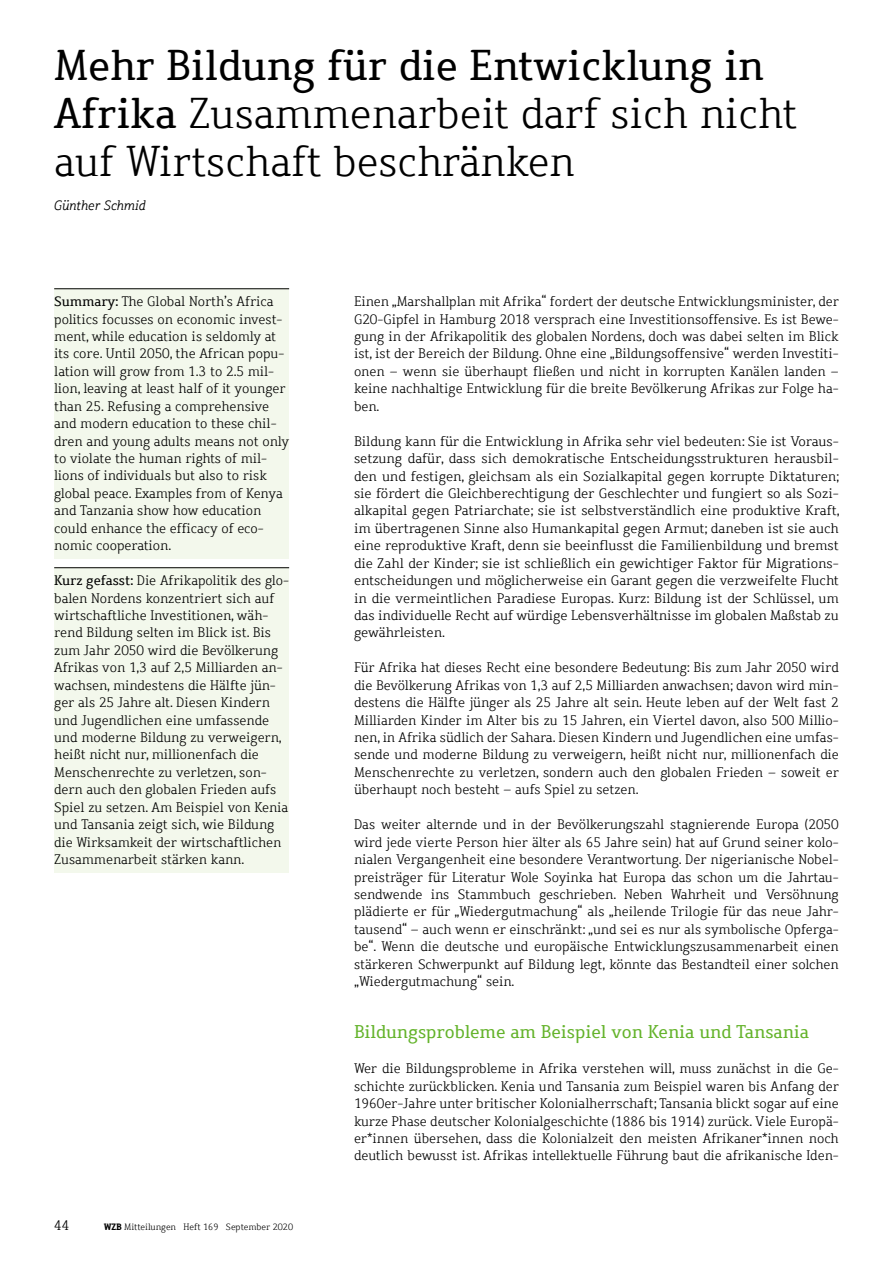
<style>
.page{position:relative;width:893px;height:1263px;background:#fff}
.page>*{position:absolute;margin:0;border:0;box-sizing:border-box;transform-origin:0 0}
.t1{font:300 42px/48px "Dahrendorf";color:#000}
.t2{font:18px "Dahrendorf";color:#64b32b}
.t3{font:300 13.5px/17.4px "Dahrendorf";color:#000;text-align:justify}
.t4{font:italic 300 13.5px "Dahrendorf";color:#000}
.t5{font:300 9px "Dahrendorf";color:#000}
.s1{font-weight:400}
.s2{font-weight:700}
</style>
<div class="page">
<div style="left:54px;top:289px;width:235px;height:270px;background:#f3f8ec"></div>
<hr style="left:54px;top:288px;width:235px;height:1px;background:#000">
<div style="left:54px;top:568px;width:235px;height:305px;background:#f3f8ec"></div>
<hr style="left:54px;top:567px;width:235px;height:1px;background:#000">
<h1 class="t1" style="left:54px;top:42px;width:745px"><span class="s1">Mehr Bildung für die Entwicklung in<br>Afrika</span> Zusammenarbeit darf sich nicht auf Wirtschaft beschränken</h1>
<p class="t4" style="left:54px;top:197px;width:93px">Günther Schmid</p>
<p class="t3" style="left:54px;top:293px;width:236px;text-align:left"><span class="s1">Summary:</span> The Global North’s Africa politics focusses on economic invest&shy;ment, while education is seldomly at its core. Until 2050, the African popu&shy;lation will grow from 1.3 to 2.5 mil&shy;lion, leaving at least half of it younger than 25. Refusing a comprehensive and modern education to these chil&shy;dren and young adults means not only to violate the human rights of mil&shy;lions of individuals but also to risk global peace. Examples from of Kenya and Tanzania show how education could enhance the efficacy of eco&shy;nomic cooperation.</p>
<p class="t3" style="left:54px;top:572px;width:236px;text-align:left"><span class="s1">Kurz gefasst:</span> Die Afrikapolitik des glo&shy;balen Nordens konzentriert sich auf wirtschaftliche Investitionen, wäh&shy;rend Bildung selten im Blick ist. Bis zum Jahr 2050 wird die Bevölkerung Afrikas von 1,3 auf 2,5 Milliarden an&shy;wachsen, mindestens die Hälfte jün&shy;ger als 25 Jahre alt. Diesen Kindern und Jugendlichen eine umfassende und moderne Bildung zu verweigern, heißt nicht nur, millionenfach die Menschenrechte zu verletzen, son&shy;dern auch den globalen Frieden aufs Spiel zu setzen. Am Beispiel von Kenia und Tansania zeigt sich, wie Bildung die Wirksamkeit der wirtschaftlichen Zusammenarbeit stärken kann.</p>
<p class="t3" style="left:54px;top:1217px;width:17px">44</p>
<p class="t5" style="left:104px;top:1221px;width:190px"><span class="s2">WZB</span> Mitteilungen Heft 169 September 2020</p>
<p class="t3" style="left:354px;top:293px;width:486px">Einen „Marshallplan mit Afrika“ fordert der deutsche Entwicklungsminister, der G20-Gipfel in Hamburg 2018 versprach eine Investitionsoffensive. Es ist Bewe&shy;gung in der Afrikapolitik des globalen Nordens, doch was dabei selten im Blick ist, ist der Bereich der Bildung. Ohne eine „Bildungsoffensive“ werden Investiti&shy;onen – wenn sie überhaupt fließen und nicht in korrupten Kanälen landen – keine nachhaltige Entwicklung für die breite Bevölkerung Afrikas zur Folge ha&shy;ben.</p>
<p class="t3" style="left:354px;top:432px;width:487px">Bildung kann für die Entwicklung in Afrika sehr viel bedeuten: Sie ist Voraus&shy;setzung dafür, dass sich demokratische Entscheidungsstrukturen herausbil&shy;den und festigen, gleichsam als ein Sozialkapital gegen korrupte Diktaturen; sie fördert die Gleichberechtigung der Geschlechter und fungiert so als Sozi&shy;alkapital gegen Patriarchate; sie ist selbstverständlich eine produktive Kraft, im übertragenen Sinne also Humankapital gegen Armut; daneben ist sie auch eine reproduktive Kraft, denn sie beeinflusst die Familienbildung und bremst die Zahl der Kinder; sie ist schließlich ein gewichtiger Faktor für Migrations&shy;entscheidungen und möglicherweise ein Garant gegen die verzweifelte Flucht in die vermeintlichen Paradiese Europas. Kurz: Bildung ist der Schlüssel, um das individuelle Recht auf würdige Lebensverhältnisse im globalen Maßstab zu gewährleisten.</p>
<p class="t3" style="left:354px;top:659px;width:486px">Für Afrika hat dieses Recht eine besondere Bedeutung: Bis zum Jahr 2050 wird die Bevölkerung Afrikas von 1,3 auf 2,5 Milliarden anwachsen; davon wird min&shy;destens die Hälfte jünger als 25 Jahre alt sein. Heute leben auf der Welt fast 2<br>Milliarden Kinder im Alter bis zu 15 Jahren, ein Viertel davon, also 500 Millio&shy;nen, in Afrika südlich der Sahara. Diesen Kindern und Jugendlichen eine umfas&shy;sende und moderne Bildung zu verweigern, heißt nicht nur, millionenfach die Menschenrechte zu verletzen, sondern auch den globalen Frieden – soweit er überhaupt noch besteht – aufs Spiel zu setzen.</p>
<p class="t3" style="left:354px;top:816px;width:486px">Das weiter alternde und in der Bevölkerungszahl stagnierende Europa (2050 wird jede vierte Person hier älter als 65 Jahre sein) hat auf Grund seiner kolo&shy;nialen Vergangenheit eine besondere Verantwortung. Der nigerianische Nobel&shy;preisträger für Literatur Wole Soyinka hat Europa das schon um die Jahrtau&shy;sendwende ins Stammbuch geschrieben. Neben Wahrheit und Versöhnung plädierte er für „Wiedergutmachung“ als „heilende Trilogie für das neue Jahr&shy;tausend“ – auch wenn er einschränkt: „und sei es nur als symbolische Opferga&shy;be“. Wenn die deutsche und europäische Entwicklungszusammenarbeit einen stärkeren Schwerpunkt auf Bildung legt, könnte das Bestandteil einer solchen „Wiedergutmachung“ sein.</p>
<h2 class="t2" style="left:354px;top:1021px;width:457px">Bildungsprobleme am Beispiel von Kenia und Tansania</h2>
<p class="t3" style="left:354px;top:1060px;width:486px">Wer die Bildungsprobleme in Afrika verstehen will, muss zunächst in die Ge&shy;schichte zurückblicken. Kenia und Tansania zum Beispiel waren bis Anfang der 1960er-Jahre unter britischer Kolonialherrschaft; Tansania blickt sogar auf eine kurze Phase deutscher Kolonialgeschichte (1886 bis 1914) zurück. Viele Europä&shy;er*innen übersehen, dass die Kolonialzeit den meisten Afrikaner*innen noch deutlich bewusst ist. Afrikas intellektuelle Führung baut die afrikanische Iden-</p>
</div>
